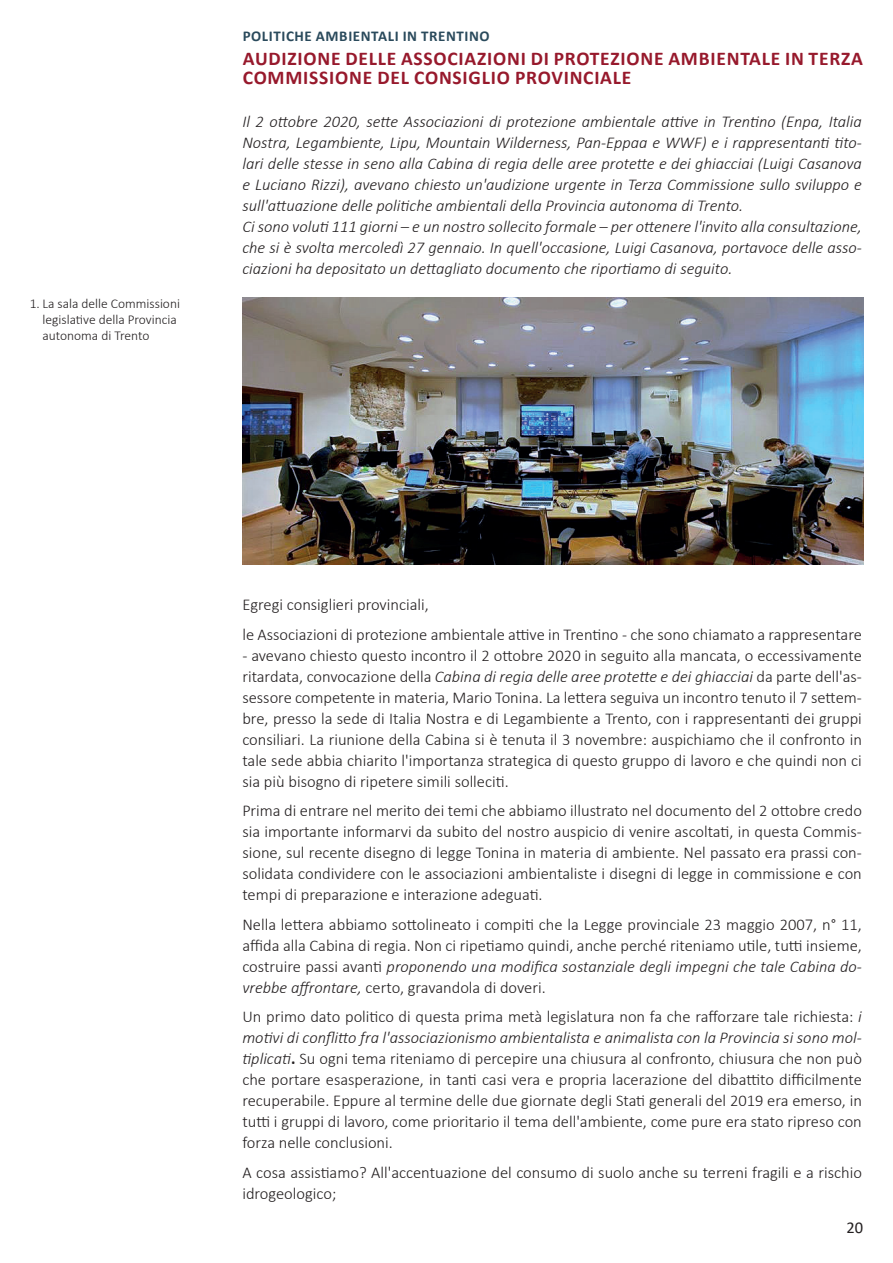
<style>
.page{position:relative;width:893px;height:1263px;background:#fff}
.page>*{position:absolute;margin:0;border:0;box-sizing:border-box;transform-origin:0 0}
.t1{font:700 19.5px/19.5px "Calibri";letter-spacing:.04em;color:#97192c}
.t2{font:300 16.5px/21px "Calibri";color:#231f20;text-align:justify}
.t3{font:italic 300 16.5px/21px "Calibri";color:#231f20}
.t4{font:16.5px "Calibri";color:#231f20}
.t5{font:700 15px "Calibri";letter-spacing:.04em;color:#2a4a5c}
.t6{font:300 13.5px/16.2px "Calibri";color:#231f20}
.s1{font-style:italic}
.s2{font-weight:700}
</style>
<div class="page">
<img style="left:242px;top:298px;width:621px;height:267px">
<p class="t6" style="left:43px;top:295px;width:139px;text-indent:-13px">1. La sala delle Commissioni legislative della Provincia autonoma di Trento</p>
<p class="t5" style="left:243px;top:25px;width:249px">POLITICHE AMBIENTALI IN TRENTINO</p>
<p class="t1" style="left:243px;top:48px;width:622px">AUDIZIONE DELLE ASSOCIAZIONI DI PROTEZIONE AMBIENTALE IN TERZA<br>COMMISSIONE DEL CONSIGLIO PROVINCIALE</p>
<p class="t3" style="left:242px;top:110px;width:621px">Il 2 ottobre 2020, sette Associazioni di protezione ambientale attive in Trentino (Enpa, Italia Nostra, Legambiente, Lipu, Mountain Wilderness, Pan-Eppaa e WWF) e i rappresentanti tito&shy;lari delle stesse in seno alla Cabina di regia delle aree protette e dei ghiacciai (Luigi Casanova e Luciano Rizzi), avevano chiesto un'audizione urgente in Terza Commissione sullo sviluppo e sull'attuazione delle politiche ambientali della Provincia autonoma di Trento.<br>Ci sono voluti 111 giorni – e un nostro sollecito formale – per ottenere l'invito alla consultazione, che si è svolta mercoledì 27 gennaio. In quell'occasione, Luigi Casanova, portavoce delle asso&shy;ciazioni ha depositato un dettagliato documento che riportiamo di seguito.</p>
<p class="t2" style="left:242px;top:590px;width:621px;line-height:29.5px">Egregi consiglieri provinciali,<br>le Associazioni di protezione ambientale attive in Trentino - che sono chiamato a rappresentare</p>
<p class="t2" style="left:242px;top:645px;width:621px">- avevano chiesto questo incontro il 2 ottobre 2020 in seguito alla mancata, o eccessivamente ritardata, convocazione della <span class="s1">Cabina di regia delle aree protette e dei ghiacciai</span> da parte dell'as&shy;sessore competente in materia, Mario Tonina. La lettera seguiva un incontro tenuto il 7 settem&shy;bre, presso la sede di Italia Nostra e di Legambiente a Trento, con i rappresentanti dei gruppi consiliari. La riunione della Cabina si è tenuta il 3 novembre: auspichiamo che il confronto in tale sede abbia chiarito l'importanza strategica di questo gruppo di lavoro e che quindi non ci sia più bisogno di ripetere simili solleciti.</p>
<p class="t2" style="left:242px;top:800px;width:621px">Prima di entrare nel merito dei temi che abbiamo illustrato nel documento del 2 ottobre credo sia importante informarvi da subito del nostro auspicio di venire ascoltati, in questa Commis&shy;sione, sul recente disegno di legge Tonina in materia di ambiente. Nel passato era prassi con&shy;solidata condividere con le associazioni ambientaliste i disegni di legge in commissione e con tempi di preparazione e interazione adeguati.</p>
<p class="t2" style="left:242px;top:914px;width:621px">Nella lettera abbiamo sottolineato i compiti che la Legge provinciale 23 maggio 2007, n° 11, affida alla Cabina di regia. Non ci ripetiamo quindi, anche perché riteniamo utile, tutti insieme, costruire passi avanti <span class="s1">proponendo una modifica sostanziale degli impegni che tale Cabina do&shy;vrebbe affrontare,</span> certo, gravandola di doveri.</p>
<p class="t2" style="left:242px;top:1006px;width:621px">Un primo dato politico di questa prima metà legislatura non fa che rafforzare tale richiesta: <span class="s1">i motivi di conflitto fra l'associazionismo ambientalista e animalista con la Provincia si sono mol&shy;tiplicati</span><span class="s2">.</span> Su ogni tema riteniamo di percepire una chiusura al confronto, chiusura che non può che portare esasperazione, in tanti casi vera e propria lacerazione del dibattito difficilmente recuperabile. Eppure al termine delle due giornate degli Stati generali del 2019 era emerso, in tutti i gruppi di lavoro, come prioritario il tema dell'ambiente, come pure era stato ripreso con forza nelle conclusioni.</p>
<p class="t2" style="left:242px;top:1162px;width:621px">A cosa assistiamo? All'accentuazione del consumo di suolo anche su terreni fragili e a rischio idrogeologico;</p>
<p class="t4" style="left:846px;top:1216px;width:18px">20</p>
</div>
